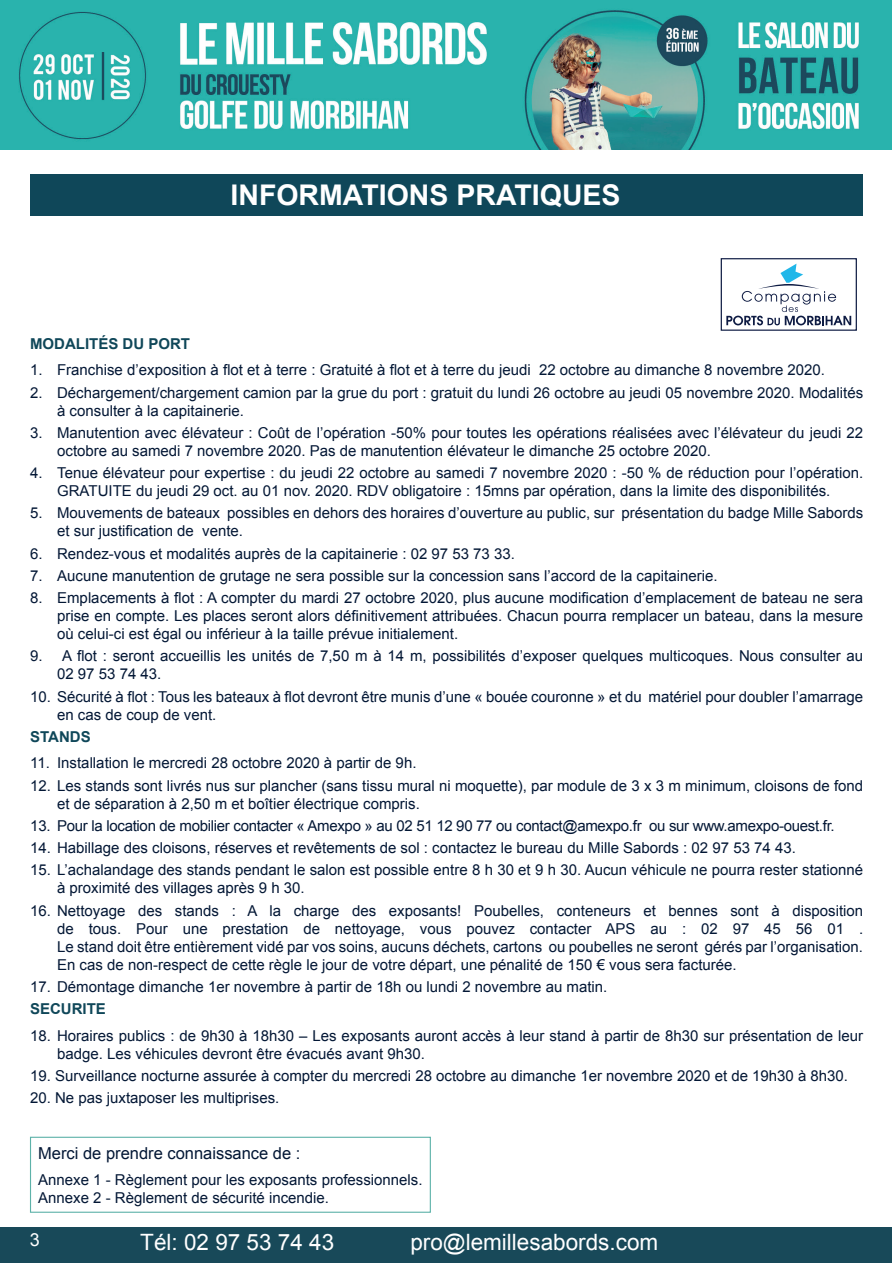
<style>
.page{position:relative;width:893px;height:1263px;background:#fff}
.page>*{position:absolute;margin:0;border:0;box-sizing:border-box;transform-origin:0 0}
.t1{font:700 28.5px "Arial";color:#fff}
.t2{font:22.5px "Arial";color:#fff}
.t3{font:18px "Arial";color:#fff}
.t4{font:16.5px "Arial";color:#031735}
.t5{font:15px/18px "Arial";color:#031735}
.t6{font:15px "Arial";letter-spacing:-.02em;color:#031735}
.t7{font:700 15px "Arial";color:#0f4759}
</style>
<div class="page">
<div style="left:0;top:1227px;width:892px;height:36px;background:#184959"></div>
<img style="left:0;top:0;width:892px;height:150px">
<div style="left:30px;top:1137px;width:401px;height:76px;border:1px solid #5db2a9"></div>
<div style="left:30px;top:174px;width:833px;height:41px;background:#0f4759"></div>
<div style="left:721px;top:258px;width:136px;height:73px;border:1px solid #0e1b43"></div>
<svg style="left:726px;top:264px;width:125px;height:61px"></svg>
<h1 class="t1" style="left:231px;top:176px;width:392px">INFORMATIONS PRATIQUES</h1>
<p class="t7" style="left:30px;top:334px;width:162px">MODALITÉS DU PORT</p>
<p class="t5" style="left:30px;top:361px;width:796px">1. Franchise d’exposition à flot et à terre : Gratuité à flot et à terre du jeudi 22 octobre au dimanche 8 novembre 2020.</p>
<p class="t5" style="left:57px;top:384px;width:807px;text-indent:-27px">2. Déchargement/chargement camion par la grue du port : gratuit du lundi 26 octobre au jeudi 05 novembre 2020. Modalités à consulter à la capitainerie.</p>
<p class="t5" style="left:57px;top:424px;width:808px;text-indent:-27px">3. Manutention avec élévateur : Coût de l’opération -50% pour toutes les opérations réalisées avec l’élévateur du jeudi 22 octobre au samedi 7 novembre 2020. Pas de manutention élévateur le dimanche 25 octobre 2020.</p>
<p class="t5" style="left:30px;top:464px;width:834px;text-align:center">4. Tenue élévateur pour expertise : du jeudi 22 octobre au samedi 7 novembre 2020 : -50 % de réduction pour l’opération.<br>GRATUITE du jeudi 29 oct. au 01 nov. 2020. RDV obligatoire : 15mns par opération, dans la limite des disponibilités.</p>
<p class="t5" style="left:57px;top:504px;width:807px;text-indent:-27px">5. Mouvements de bateaux possibles en dehors des horaires d’ouverture au public, sur présentation du badge Mille Sabords et sur justification de vente.</p>
<p class="t5" style="left:30px;top:545px;width:486px">6. Rendez-vous et modalités auprès de la capitainerie : 02 97 53 73 33.</p>
<p class="t5" style="left:30px;top:567px;width:689px">7. Aucune manutention de grutage ne sera possible sur la concession sans l’accord de la capitainerie.</p>
<p class="t5" style="left:57px;top:589px;width:808px;text-align:justify;text-indent:-27px">8. Emplacements à flot : A compter du mardi 27 octobre 2020, plus aucune modification d’emplacement de bateau ne sera prise en compte. Les places seront alors définitivement attribuées. Chacun pourra remplacer un bateau, dans la mesure où celui-ci est égal ou inférieur à la taille prévue initialement.</p>
<p class="t5" style="left:57px;top:647px;width:808px;text-indent:-27px">9. A flot : seront accueillis les unités de 7,50 m à 14 m, possibilités d’exposer quelques multicoques. Nous consulter au<br>02 97 53 74 43.</p>
<p class="t5" style="left:57px;top:687px;width:807px;text-indent:-27px">10. Sécurité à flot : Tous les bateaux à flot devront être munis d’une « bouée couronne » et du matériel pour doubler l’amarrage en cas de coup de vent.</p>
<p class="t7" style="left:30px;top:727px;width:62px">STANDS</p>
<p class="t5" style="left:30px;top:754px;width:388px">11. Installation le mercredi 28 octobre 2020 à partir de 9h.</p>
<p class="t5" style="left:57px;top:776px;width:807px;text-indent:-27px">12. Les stands sont livrés nus sur plancher (sans tissu mural ni moquette), par module de 3 x 3 m minimum, cloisons de fond et de séparation à 2,50 m et boîtier électrique compris.</p>
<p class="t6" style="left:30px;top:816px;width:806px">13. Pour la location de mobilier contacter « Amexpo » au 02 51 12 90 77 ou contact@amexpo.fr ou sur www.amexpo-ouest.fr.</p>
<p class="t5" style="left:30px;top:839px;width:767px">14. Habillage des cloisons, réserves et revêtements de sol : contactez le bureau du Mille Sabords : 02 97 53 74 43.</p>
<p class="t5" style="left:57px;top:861px;width:807px;text-indent:-27px">15. L’achalandage des stands pendant le salon est possible entre 8 h 30 et 9 h 30. Aucun véhicule ne pourra rester stationné à proximité des villages après 9 h 30.</p>
<p class="t5" style="left:57px;top:901px;width:807px;text-align:justify;text-indent:-27px">16. Nettoyage des stands : A la charge des exposants! Poubelles, conteneurs et bennes sont à disposition de tous. Pour une prestation de nettoyage, vous pouvez contacter APS au : 02 97 45 56 01 .<br>Le stand doit être entièrement vidé par vos soins, aucuns déchets, cartons ou poubelles ne seront gérés par l’organisation.<br>En cas de non-respect de cette règle le jour de votre départ, une pénalité de 150 € vous sera facturée.</p>
<p class="t5" style="left:30px;top:978px;width:579px">17. Démontage dimanche 1er novembre à partir de 18h ou lundi 2 novembre au matin.</p>
<p class="t7" style="left:30px;top:999px;width:77px">SECURITE</p>
<p class="t5" style="left:57px;top:1026px;width:808px;text-indent:-27px">18. Horaires publics : de 9h30 à 18h30 – Les exposants auront accès à leur stand à partir de 8h30 sur présentation de leur badge. Les véhicules devront être évacués avant 9h30.</p>
<p class="t5" style="left:30px;top:1067px;width:819px">19. Surveillance nocturne assurée à compter du mercredi 28 octobre au dimanche 1er novembre 2020 et de 19h30 à 8h30.</p>
<p class="t5" style="left:30px;top:1089px;width:251px">20. Ne pas juxtaposer les multiprises.</p>
<p class="t4" style="left:38px;top:1142px;width:264px">Merci de prendre connaissance de :</p>
<p class="t5" style="left:38px;top:1171px;width:386px">Annexe 1 - Règlement pour les exposants professionnels.<br>Annexe 2 - Règlement de sécurité incendie.</p>
<p class="t3" style="left:30px;top:1228px;width:12px">3</p>
<h2 class="t2" style="left:140px;top:1227px;width:195px">Tél: 02 97 53 74 43</h2>
<h2 class="t2" style="left:410px;top:1227px;width:249px">pro@lemillesabords.com</h2>
</div>
